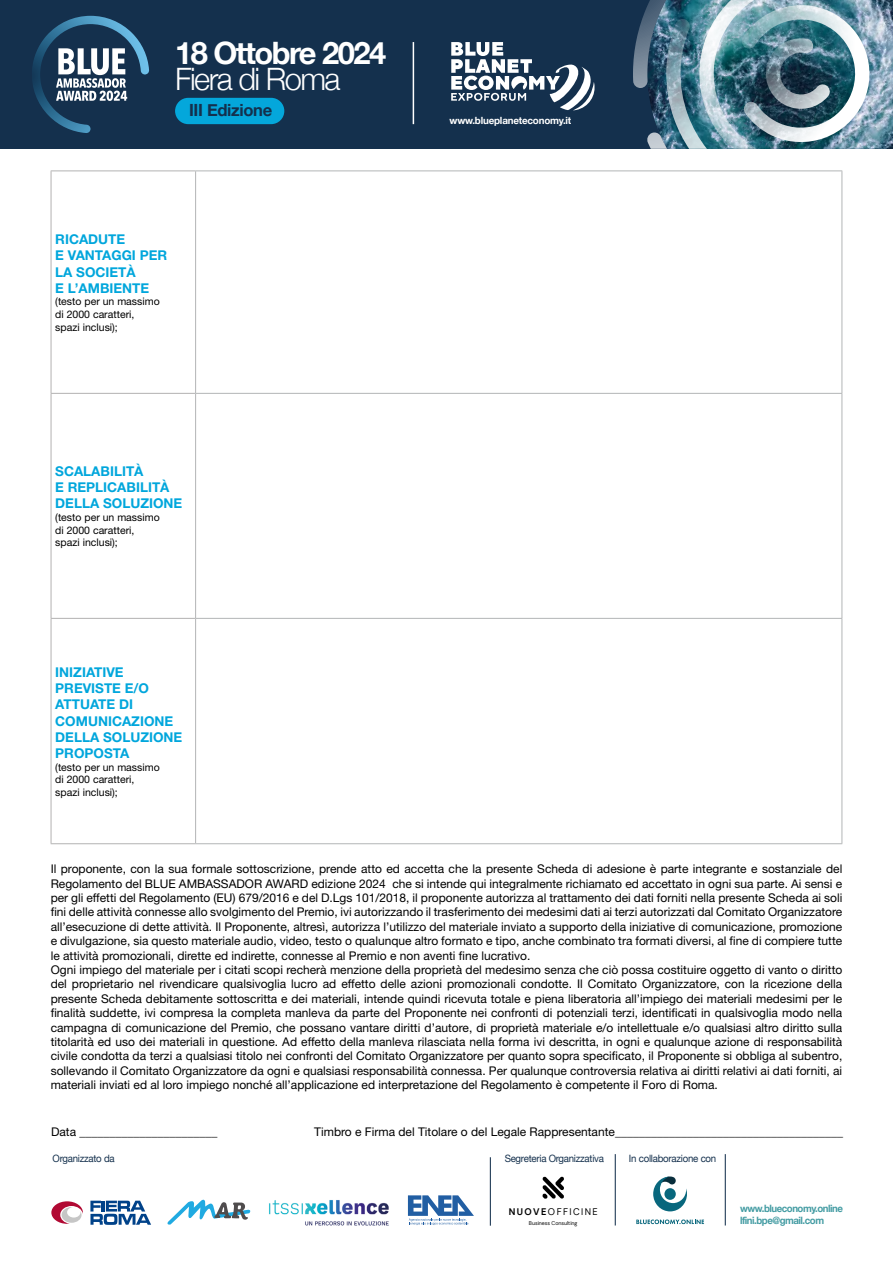
<style>
.page{position:relative;width:893px;height:1263px;background:#fff}
.page>*{position:absolute;margin:0;border:0;box-sizing:border-box;transform-origin:0 0}
.t1{font:700 30.9px "Helvetica Neue";letter-spacing:-.05em;color:#fff}
.t2{font:300 30.9px "Helvetica Neue";letter-spacing:-.05em;color:#fff}
.t3{font:700 16.8px "Helvetica Neue";letter-spacing:-.02em;color:#14304d}
.t4{font:700 13.5px/16.2px "Helvetica Neue";color:#00a6dc}
.t5{font:12px/14.4px "Helvetica Neue";color:#000}
.t6{font:700 12px "Helvetica Neue";color:#000}
.t7{font:10.5px/12.6px "Helvetica Neue";color:#000}
.t8{font:10.05px "Helvetica Neue";letter-spacing:-.025em;color:#14304d;scale:.96 1}
.t9{font:700 10.05px/12.1px "Helvetica Neue";letter-spacing:-.05em;color:#449ca3;scale:.96 1}
.t10{font:700 9.9px "Helvetica Neue";letter-spacing:-.02em;color:#fff}
.t11{font:9.6px "DM Sans";letter-spacing:.155em;color:#000}
.t12{font:5.4px "DM Sans";color:#000}
.s1{font-weight:400}
.s2{font-weight:700}
</style>
<div class="page">
<div style="left:0;top:0;width:893px;height:149px;background:#14304d"></div>
<img style="left:633px;top:0;width:260px;height:149px">
<svg style="left:32px;top:16px;width:117px;height:117px"></svg>
<div style="left:175px;top:98px;width:109px;height:26px;background:#04a7db;border-radius:13px"></div>
<hr style="left:413px;top:42px;width:1px;height:82px;background:#fff">
<svg style="left:451px;top:42px;width:144px;height:68px"></svg>
<svg style="left:51px;top:1201px;width:32px;height:23px"></svg>
<svg style="left:90px;top:1201px;width:61px;height:24px"></svg>
<hr style="left:490px;top:1157px;width:1px;height:69px;background:#14304d">
<hr style="left:725px;top:1154px;width:1px;height:71px;background:#14304d">
<hr style="left:615px;top:1154px;width:1px;height:71px;background:#14304d">
<svg style="left:408px;top:1195px;width:66px;height:30px"></svg>
<svg style="left:542px;top:1176px;width:22px;height:23px"></svg>
<svg style="left:636px;top:1219px;width:68px;height:5px"></svg>
<svg style="left:653px;top:1176px;width:34px;height:35px"></svg>
<svg style="left:168px;top:1200px;width:82px;height:24px"></svg>
<img style="left:269px;top:1200px;width:120px;height:26px">
<hr style="left:51px;top:171px;width:1px;height:222px;background:#b3b2b2">
<hr style="left:51px;top:394px;width:1px;height:224px;background:#b3b2b2">
<hr style="left:51px;top:619px;width:1px;height:224px;background:#b3b2b2">
<hr style="left:51px;top:170px;width:144px;height:1px;background:#b3b2b2">
<hr style="left:51px;top:393px;width:144px;height:1px;background:#b3b2b2">
<hr style="left:51px;top:618px;width:144px;height:1px;background:#b3b2b2">
<hr style="left:51px;top:843px;width:144px;height:1px;background:#b3b2b2">
<hr style="left:195px;top:170px;width:647px;height:1px;background:#b3b5b6">
<hr style="left:195px;top:171px;width:1px;height:222px;background:#b3b5b6">
<hr style="left:841px;top:171px;width:1px;height:222px;background:#b3b5b6">
<hr style="left:195px;top:393px;width:647px;height:1px;background:#b3b5b6">
<hr style="left:195px;top:394px;width:1px;height:224px;background:#b3b5b6">
<hr style="left:841px;top:394px;width:1px;height:224px;background:#b3b5b6">
<hr style="left:195px;top:618px;width:647px;height:1px;background:#b3b5b6">
<hr style="left:195px;top:619px;width:1px;height:224px;background:#b3b5b6">
<hr style="left:841px;top:619px;width:1px;height:224px;background:#b3b5b6">
<hr style="left:195px;top:843px;width:647px;height:1px;background:#b3b5b6">
<h1 class="t1" style="left:175px;top:29px;width:213px">18 Ottobre 2024</h1>
<h1 class="t2" style="left:175px;top:54px;width:167px">Fiera di Roma</h1>
<h2 class="t3" style="left:189px;top:97px;width:85px">III Edizione</h2>
<p class="t4" style="left:55px;top:231px;width:113px">RICADUTE<br>E VANTAGGI PER<br>LA SOCIETÀ<br>E L’AMBIENTE</p>
<p class="t7" style="left:55px;top:295px;width:106px">(testo per un massimo di 2000 caratteri, spazi inclusi);</p>
<p class="t4" style="left:55px;top:463px;width:129px">SCALABILITÀ<br>E REPLICABILITÀ<br>DELLA SOLUZIONE</p>
<p class="t7" style="left:55px;top:511px;width:106px">(testo per un massimo di 2000 caratteri, spazi inclusi);</p>
<p class="t4" style="left:55px;top:664px;width:129px">INIZIATIVE<br>PREVISTE E/O<br>ATTUATE DI<br>COMUNICAZIONE<br>DELLA SOLUZIONE<br>PROPOSTA</p>
<p class="t7" style="left:55px;top:760px;width:106px">(testo per un massimo di 2000 caratteri, spazi inclusi);</p>
<p class="t10" style="left:450px;top:113px;width:123px">www.blueplaneteconomy.it</p>
<p class="t5" style="left:51px;top:861px;width:793px">Il proponente, con la sua formale sottoscrizione, prende atto ed accetta che la presente Scheda di adesione è parte integrante e sostanziale del Regolamento del BLUE AMBASSADOR AWARD edizione 2024 che si intende qui integralmente richiamato ed accettato in ogni sua parte. Ai sensi e per gli effetti del Regolamento (EU) 679/2016 e del D.Lgs 101/2018, il proponente autorizza al trattamento dei dati forniti nella presente Scheda ai soli fini delle attività connesse allo svolgimento del Premio, ivi autorizzando il trasferimento dei medesimi dati ai terzi autorizzati dal Comitato Organizzatore all’esecuzione di dette attività. Il Proponente, altresì, autorizza l’utilizzo del materiale inviato a supporto della iniziative di comunicazione, promozione e divulgazione, sia questo materiale audio, video, testo o qualunque altro formato e tipo, anche combinato tra formati diversi, al fine di compiere tutte le attività promozionali, dirette ed indirette, connesse al Premio e non aventi fine lucrativo.<br>Ogni impiego del materiale per i citati scopi recherà menzione della proprietà del medesimo senza che ciò possa costituire oggetto di vanto o diritto del proprietario nel rivendicare qualsivoglia lucro ad effetto delle azioni promozionali condotte. Il Comitato Organizzatore, con la ricezione della presente Scheda debitamente sottoscritta e dei materiali, intende quindi ricevuta totale e piena liberatoria all’impiego dei materiali medesimi per le finalità suddette, ivi compresa la completa manleva da parte del Proponente nei confronti di potenziali terzi, identificati in qualsivoglia modo nella campagna di comunicazione del Premio, che possano vantare diritti d’autore, di proprietà materiale e/o intellettuale e/o qualsiasi altro diritto sulla titolarità ed uso dei materiali in questione. Ad effetto della manleva rilasciata nella forma ivi descritta, in ogni e qualunque azione di responsabilità civile condotta da terzi a qualsiasi titolo nei confronti del Comitato Organizzatore per quanto sopra specificato, il Proponente si obbliga al subentro, sollevando il Comitato Organizzatore da ogni e qualsiasi responsabilità connessa. Per qualunque controversia relativa ai diritti relativi ai dati forniti, ai materiali inviati ed al loro impiego nonché all’applicazione ed interpretazione del Regolamento è competente il Foro di Roma.</p>
<p class="t6" style="left:51px;top:1124px;width:168px"><span class="s1">Data</span> _______________________</p>
<p class="t5" style="left:314px;top:1125px;width:530px">Timbro e Firma del Titolare o del Legale Rappresentante_________<span class="s2">_____________________________</span></p>
<p class="t8" style="left:53px;top:1152px;width:66px">Organizzato da</p>
<p class="t8" style="left:505px;top:1152px;width:105px">Segreteria Organizzativa</p>
<p class="t8" style="left:629px;top:1152px;width:93px">In collaborazione con</p>
<p class="t11" style="left:509px;top:1205px;width:91px"><span class="s2">NUOVE</span>OFFICINE</p>
<p class="t12" style="left:529px;top:1219px;width:50px">Business Consulting</p>
<p class="t9" style="left:740px;top:1202px;width:109px">www.blueconomy.online lfini.bpe@gmail.com</p>
</div>
